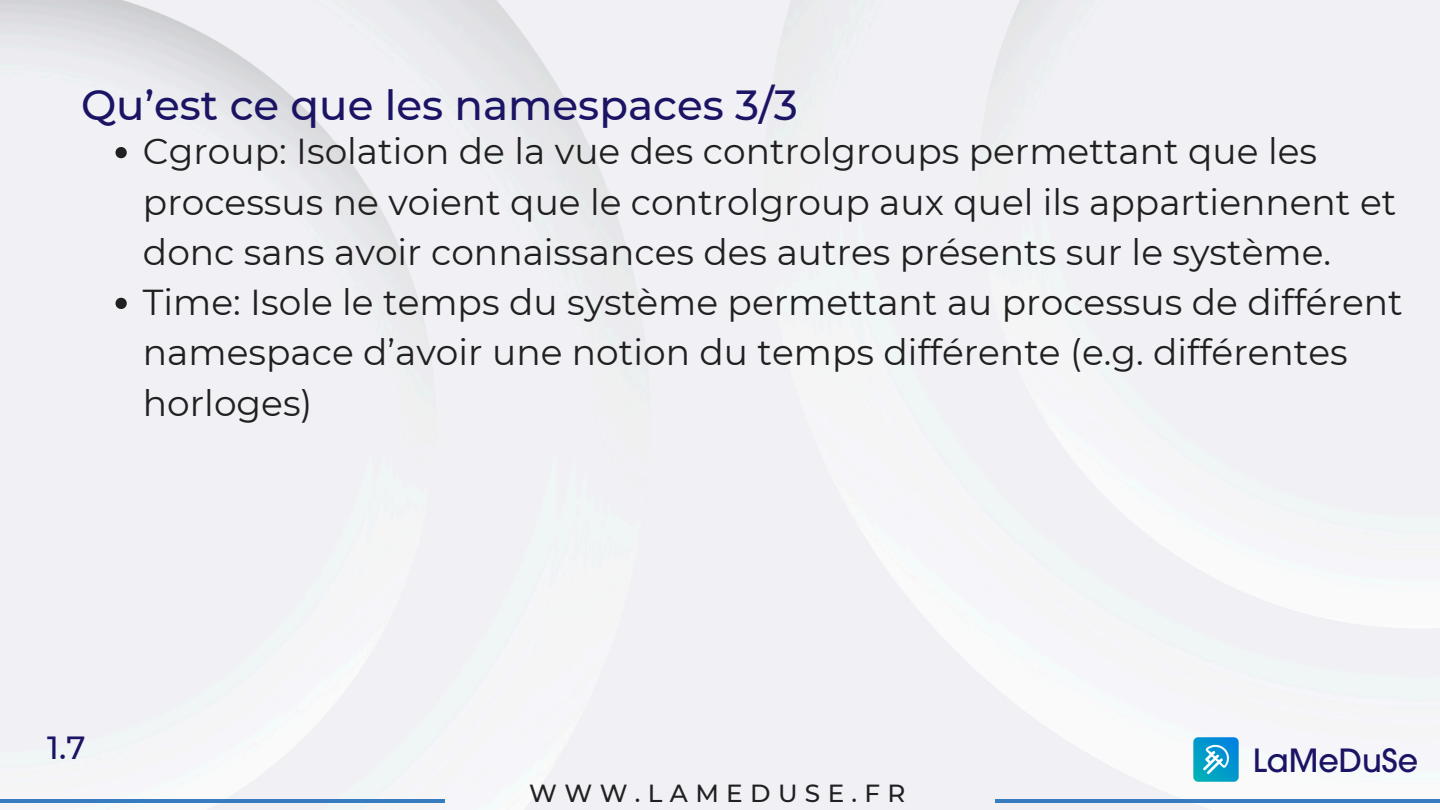
<style>
.page{position:relative;width:1440px;height:810px;background:#fff}
.page>*{position:absolute;margin:0;border:0;box-sizing:border-box;transform-origin:0 0}
.t1{font:500 42px "Montserrat";color:#1b1464}
.t2{font:36px/50.2px "Montserrat";color:#211f20}
.t3{font:500 32px "Montserrat";color:#1b1464}
.t4{font:500 31.8px "ITC Avant Garde Std";color:#1b1464}
.t5{font:500 24.7px "Montserrat";letter-spacing:.3em;color:#211f20}
</style>
<div class="page">
<hr style="left:0;top:799px;width:445px;height:4px;background:#387cc0">
<hr style="left:995px;top:799px;width:445px;height:4px;background:#387cc0">
<img style="left:1186px;top:729px;width:61px;height:61px">
<svg style="left:116px;top:147px;width:11px;height:11px"></svg>
<svg style="left:116px;top:298px;width:11px;height:11px"></svg>
<h3 class="t1" style="left:81px;top:80px;width:718px">Qu’est ce que les namespaces 3/3</h3>
<p class="t2" style="left:143px;top:126px;width:1255px">Cgroup: Isolation de la vue des controlgroups permettant que les processus ne voient que le controlgroup aux quel ils appartiennent et donc sans avoir connaissances des autres présents sur le système.</p>
<h3 class="t2" style="left:143px;top:277px;width:1261px">Time: Isole le temps du système permettant au processus de différent namespace d’avoir une notion du temps différente (e.g. différentes horloges)</h3>
<p class="t3" style="left:47px;top:728px;width:40px">1.7</p>
<h1 class="t5" style="left:529px;top:778px;width:378px">WWW.LAMEDUSE.FR</h1>
<p class="t4" style="left:1253px;top:748px;width:167px">LaMeDuSe</p>
</div>
